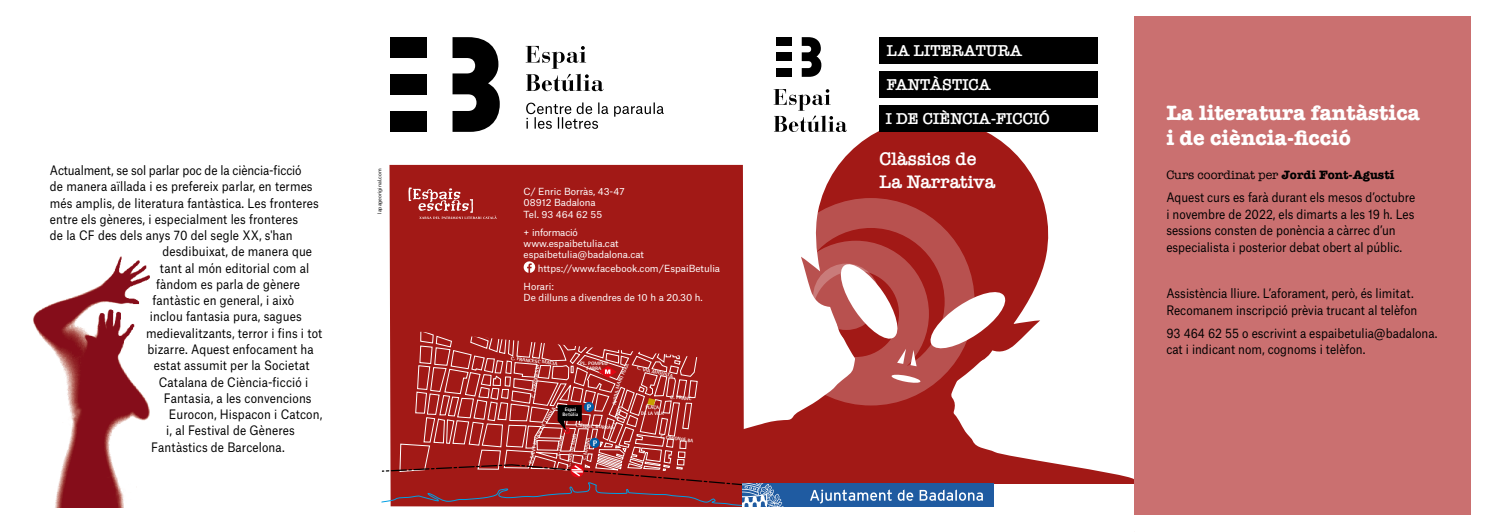
<style>
.page{position:relative;width:1489px;height:532px;background:#fff}
.page>*{position:absolute;margin:0;border:0;box-sizing:border-box;transform-origin:0 0}
.t1{font:700 21.38px/25.8px "American Typewriter";color:#fff}
.t2{font:600 18.75px/22.5px "American Typewriter";color:#fff}
.t3{font:600 16.25px/34.4px "American Typewriter";color:#fff}
.t4{font:12.5px/16.4px "Atlas Grotesk";letter-spacing:.005em;color:#000;scale:.9 1}
.t5{font:12.5px "American Typewriter";color:#000}
.t6{font:9.38px/11.2px "Atlas Grotesk";color:#fff}
.t7{font:800 8px "Rotis Semi Sans";color:#fff;scale:1.05 1}
.t8{font:800 5px/5px "Rotis Semi Sans";color:#fff;text-align:center;scale:1.05 1}
.t9{font:800 5px/6px "Rotis Semi Sans";color:#fff;text-align:center;scale:.95 1}
.t10{font:5px "Atlas Grotesk";color:#000}
.s1{font-weight:700}
</style>
<div class="page">
<svg style="left:786px;top:411px;width:351px;height:104px"></svg>
<svg style="left:800px;top:129px;width:257px;height:345px;fill:#a21916"></svg>
<div style="left:744px;top:484px;width:389px;height:47px;background:#fff"></div>
<div style="left:1134px;top:16px;width:336px;height:498px;background:#ca7070"></div>
<div style="left:776px;top:37px;width:15px;height:9px;background:#000"></div>
<div style="left:776px;top:53px;width:15px;height:8px;background:#000"></div>
<div style="left:776px;top:68px;width:15px;height:9px;background:#000"></div>
<svg style="left:801px;top:37px;width:20px;height:40px"></svg>
<svg style="left:773px;top:89px;width:73px;height:43px"></svg>
<div style="left:878px;top:37px;width:219px;height:27px;background:#000"></div>
<div style="left:878px;top:71px;width:219px;height:27px;background:#000"></div>
<div style="left:389px;top:165px;width:355px;height:163px;background:#a21916"></div>
<svg style="left:408px;top:187px;width:88px;height:32px;background:#b2423f"></svg>
<div style="left:391px;top:37px;width:36px;height:20px;background:#000"></div>
<div style="left:391px;top:74px;width:36px;height:21px;background:#000"></div>
<div style="left:391px;top:111px;width:36px;height:21px;background:#000"></div>
<svg style="left:452px;top:37px;width:47px;height:95px"></svg>
<svg style="left:525px;top:46px;width:78px;height:45px"></svg>
<svg style="left:526px;top:102px;width:137px;height:27px"></svg>
<svg style="left:523px;top:261px;width:12px;height:12px"></svg>
<img style="left:33px;top:256px;width:117px;height:251px">
<div style="left:878px;top:105px;width:219px;height:27px;background:#000"></div>
<svg style="left:800px;top:197px;width:175px;height:209px"></svg>
<div style="left:742px;top:483px;width:252px;height:23px;background:#1f5ba1"></div>
<svg style="left:810px;top:489px;width:81px;height:14px"></svg>
<svg style="left:897px;top:489px;width:16px;height:11px"></svg>
<svg style="left:919px;top:489px;width:63px;height:11px"></svg>
<svg style="left:381px;top:328px;width:405px;height:179px;background:#ae4341"></svg>
<p class="t4" style="left:50px;top:161px;width:281px">Actualment, se sol parlar poc de la ciència-ficció</p>
<p class="t4" style="left:50px;top:177px;width:293px">de manera aïllada i es prefereix parlar, en termes</p>
<p class="t4" style="left:50px;top:193px;width:300px">més amplis, de literatura fantàstica. Les fronteres</p>
<p class="t4" style="left:50px;top:209px;width:277px">entre els gèneres, i especialment les fronteres</p>
<p class="t4" style="left:50px;top:226px;width:271px">de la CF des dels anys 70 del segle XX, s'han</p>
<p class="t4" style="left:162px;top:242px;width:168px">desdibuixat, de manera que</p>
<p class="t4" style="left:160px;top:258px;width:167px">tant al món editorial com al</p>
<p class="t4" style="left:156px;top:274px;width:161px">fàndom es parla de gènere</p>
<p class="t4" style="left:152px;top:291px;width:159px">fantàstic en general, i això</p>
<p class="t4" style="left:150px;top:307px;width:170px">inclou fantasia pura, sagues</p>
<p class="t4" style="left:146px;top:323px;width:197px">medievalitzants, terror i fins i tot</p>
<p class="t4" style="left:147px;top:339px;width:186px">bizarre. Aquest enfocament ha</p>
<p class="t4" style="left:154px;top:356px;width:175px">estat assumit per la Societat</p>
<p class="t4" style="left:159px;top:372px;width:168px">Catalana de Ciència-ficció i</p>
<p class="t4" style="left:164px;top:388px;width:166px">Fantasia, a les convencions</p>
<p class="t4" style="left:169px;top:404px;width:172px">Eurocon, Hispacon i Catcon,</p>
<p class="t4" style="left:166px;top:421px;width:144px">i, al Festival de Gèneres</p>
<p class="t4" style="left:151px;top:437px;width:150px">Fantàstics de Barcelona.</p>
<p class="t10" style="left:375px;top:214px;width:47px;rotate:-90deg">lapageoriginal.com</p>
<p class="t6" style="left:523px;top:185px;width:102px">C/ Enric Borràs, 43-47<br>08912 Badalona<br>Tel. 93 464 62 55</p>
<p class="t6" style="left:523px;top:226px;width:122px">+ informació www.espaibetulia.cat espaibetulia@badalona.cat</p>
<p class="t6" style="left:523px;top:258px;width:198px;line-height:18.5px;text-indent:14px">https://www.facebook.com/EspaiBetulia<br>Horari:</p>
<p class="t6" style="left:523px;top:291px;width:181px">De dilluns a divendres de 10 h a 20.30 h.</p>
<p class="t8" style="left:511px;top:355px;width:46px;rotate:7deg">C. FRANCESC MACIÀ</p>
<p class="t8" style="left:580px;top:360px;width:28px;rotate:1deg">PL. POMPEU<br>FABRA</p>
<p class="t9" style="left:615px;top:383px;width:26px;rotate:-66deg">ARTÍ PUJOL</p>
<p class="t8" style="left:637px;top:365px;width:22px;rotate:13deg">C. VIA AU</p>
<p class="t8" style="left:530px;top:397px;width:31px;rotate:-82deg">C. CONQUEST</p>
<p class="t8" style="left:662px;top:370px;width:13px;rotate:12deg">USTA</p>
<p class="t9" style="left:611px;top:404px;width:24px;rotate:-79deg">AVGDA. M</p>
<p class="t8" style="left:670px;top:394px;width:22px;rotate:3deg">C. FRANC</p>
<p class="t8" style="left:565px;top:406px;width:12px;rotate:1deg">Espai</p>
<p class="t7" style="left:587px;top:402px;width:6px">P</p>
<p class="t8" style="left:562px;top:411px;width:16px;rotate:1deg">Betúlia</p>
<p class="t9" style="left:641px;top:404px;width:25px;rotate:-1deg">PLAÇA<br>DE LA VILA</p>
<p class="t9" style="left:611px;top:423px;width:22px;rotate:-72deg">C. ARNÚS</p>
<p class="t8" style="left:535px;top:435px;width:34px;rotate:-60deg">ASI DE LOYOLA</p>
<p class="t8" style="left:576px;top:423px;width:38px;rotate:3deg">C.ENRIC BORRÀS</p>
<p class="t7" style="left:592px;top:437px;width:6px">P</p>
<p class="t9" style="left:565px;top:465px;width:37px;rotate:-79deg">C. DOS DE MAIG</p>
<p class="t9" style="left:581px;top:459px;width:25px;rotate:-79deg">C. MARINA</p>
<p class="t9" style="left:661px;top:433px;width:36px;rotate:7deg">C. CANONGE BA</p>
<p class="t9" style="left:554px;top:454px;width:23px;rotate:-78deg">C. COLOM</p>
<p class="t8" style="left:528px;top:463px;width:28px;rotate:-77deg">C. SANT IGN</p>
<h3 class="t3" style="left:886px;top:33px;width:137px">LA LITERATURA<br>FANTÀSTICA</h3>
<h3 class="t3" style="left:885px;top:101px;width:166px">I DE CIÈNCIA-FICCIÓ</h3>
<h2 class="t2" style="left:879px;top:147px;width:117px">Clàssics de<br>La Narrativa</h2>
<h1 class="t1" style="left:1166px;top:99px;width:255px">La literatura fantàstica i de ciència-ficció</h1>
<p class="t5" style="left:1166px;top:165px;width:229px">Curs coordinat per <span class="s1">Jordi Font-Agustí</span></p>
<p class="t4" style="left:1166px;top:188px;width:278px">Aquest curs es farà durant els mesos d’octubre i novembre de 2022, els dimarts a les 19 h. Les sessions consten de ponència a càrrec d’un especialista i posterior debat obert al públic.</p>
<p class="t4" style="left:1166px;top:284px;width:280px">Assistència lliure. L’aforament, però, és limitat.<br>Recomanem inscripció prèvia trucant al telèfon</p>
<p class="t4" style="left:1166px;top:323px;width:303px">93 464 62 55 o escrivint a espaibetulia@badalona. cat i indicant nom, cognoms i telèfon.</p>
</div>
